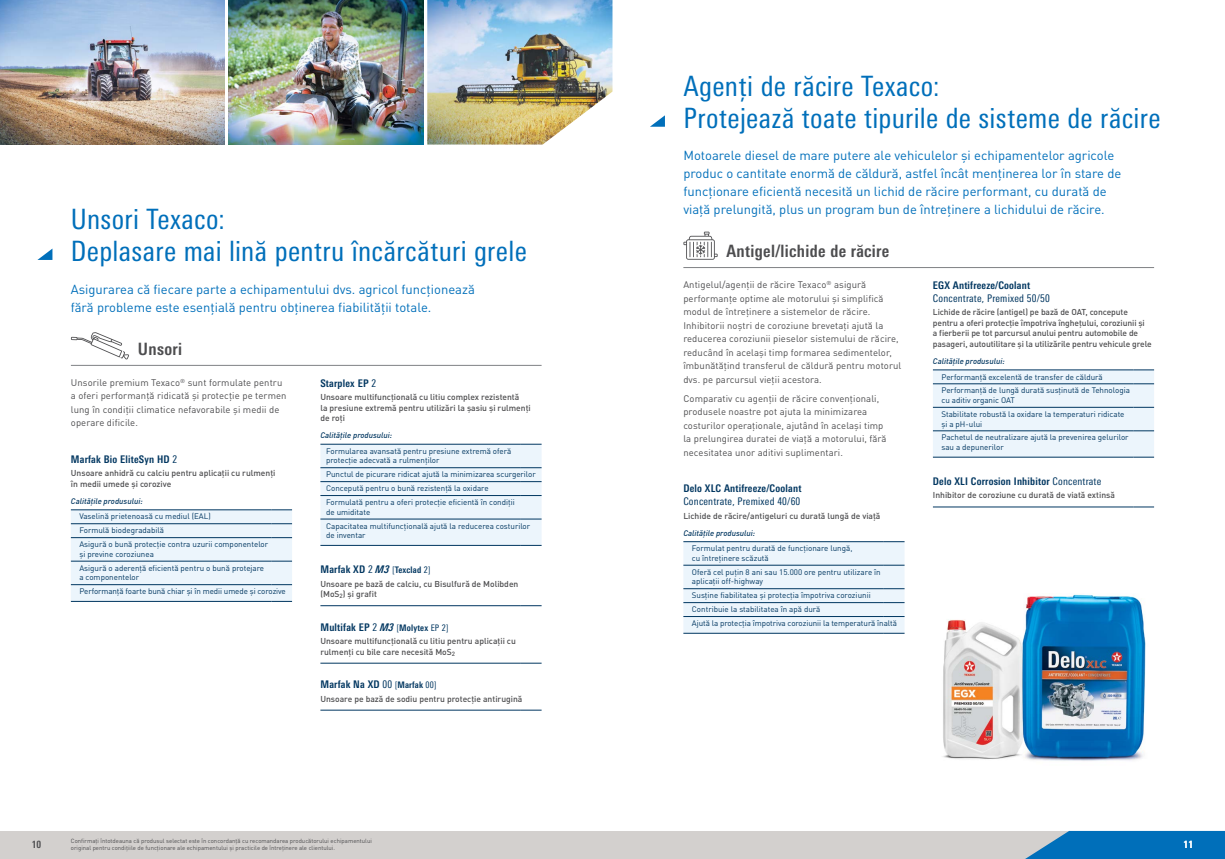
<style>
.page{position:relative;width:1225px;height:859px;background:#fff}
.page>*{position:absolute;margin:0;border:0;box-sizing:border-box;transform-origin:0 0}
.t1{font:condensed 28px/32px "Univers Next Pro";letter-spacing:.015em;color:#006fba}
.t2{font:700 condensed 17px "Univers Next Pro";letter-spacing:.02em;color:#4d4d4f}
.t3{font:13px/18px "DIN Pro";color:#006fba}
.t4{font:700 condensed 10.5px "Univers Next Pro";letter-spacing:.02em;color:#003660}
.t5{font:condensed 10.5px "Univers Next Pro";letter-spacing:.02em;color:#003660}
.t6{font:700 condensed 10px "Univers Next Pro";color:#4d4d4f}
.t7{font:700 condensed 10px "Univers Next Pro";color:#fff}
.t8{font:9.5px/13.5px "DIN Pro";letter-spacing:.01em;color:#4d4d4f}
.t9{font:500 8.5px/10.5px "DIN Pro";color:#4d4d4f}
.t10{font:8px/13.9px "DIN Pro";color:#003660}
.t11{font:italic 500 8px "DIN Pro";color:#003660}
.t12{font:6px/7.2px "DIN Pro";color:#4d4d4f}
.s1{font-weight:400}
.s2{font-style:italic}
.s3{font-weight:400;font-size:9px}
.s4{font-size:9px}
</style>
<div class="page">
<div style="left:604px;top:831px;width:621px;height:28px;background:#d3d0ce"></div>
<svg style="left:1025px;top:831px;width:200px;height:28px;background:#1779bc"></svg>
<div style="left:0;top:831px;width:612px;height:28px;background:#d3d0ce"></div>
<svg style="left:650px;top:115px;width:15px;height:12px"></svg>
<hr style="left:683px;top:267px;width:471px;height:1px;background:#808285">
<svg style="left:683px;top:232px;width:34px;height:28px"></svg>
<svg style="left:71px;top:510px;width:221px;height:92px;background:#dee9f2"></svg>
<hr style="left:320px;top:663px;width:201px;height:1px;background:#003660">
<svg style="left:521px;top:663px;width:20px;height:1px"></svg>
<hr style="left:320px;top:710px;width:201px;height:1px;background:#003660">
<svg style="left:521px;top:710px;width:20px;height:1px"></svg>
<hr style="left:320px;top:605px;width:201px;height:1px;background:#003660">
<svg style="left:521px;top:605px;width:20px;height:1px"></svg>
<svg style="left:320px;top:444px;width:221px;height:102px;background:#deeaf3"></svg>
<svg style="left:683px;top:541px;width:221px;height:93px;background:#dce8f1"></svg>
<hr style="left:933px;top:506px;width:200px;height:1px;background:#003660">
<svg style="left:1133px;top:506px;width:21px;height:1px"></svg>
<svg style="left:933px;top:370px;width:221px;height:88px;background:#e0ebf4"></svg>
<svg style="left:37px;top:249px;width:15px;height:11px"></svg>
<hr style="left:71px;top:365px;width:470px;height:1px;background:#808285">
<svg style="left:71px;top:332px;width:58px;height:27px"></svg>
<img style="left:0;top:0;width:225px;height:145px">
<img style="left:229px;top:0;width:194px;height:145px">
<img style="left:427px;top:0;width:185px;height:145px">
<img style="left:1027px;top:594px;width:119px;height:167px">
<img style="left:943px;top:600px;width:99px;height:161px">
<h1 class="t1" style="left:71px;top:203px;width:457px">Unsori Texaco:<br>Deplasare mai lină pentru încărcături grele</h1>
<h3 class="t3" style="left:71px;top:279px;width:405px">Asigurarea că fiecare parte a echipamentului dvs. agricol funcționează fără probleme este esențială pentru obținerea fiabilității totale.</h3>
<h2 class="t2" style="left:138px;top:339px;width:46px">Unsori</h2>
<p class="t8" style="left:71px;top:375px;width:217px">Unsorile premium Texaco<sup>®</sup> sunt formulate pentru a oferi performanță ridicată și protecție pe termen lung în condiții climatice nefavorabile și medii de operare dificile.</p>
<h3 class="t4" style="left:71px;top:453px;width:108px">Marfak Bio EliteSyn HD <span class="s1">2</span></h3>
<p class="t9" style="left:71px;top:467px;width:206px">Unsoare anhidră cu calciu pentru aplicații cu rulmenți în medii umede și corozive</p>
<p class="t11" style="left:71px;top:494px;width:73px">Calităţile produsului:</p>
<p class="t10" style="left:79px;top:509px;width:190px">Vaselină prietenoasă cu mediul (EAL)<br>Formulă biodegradabilă<br>Asigură o bună protecție contra uzurii componentelor</p>
<p class="t10" style="left:79px;top:546px;width:186px">și previne coroziunea<br>Asigură o aderență eficientă pentru o bună protejare</p>
<p class="t10" style="left:79px;top:570px;width:208px">a componentelor<br>Performanță foarte bună chiar și în medii umede și corozive</p>
<h3 class="t4" style="left:320px;top:377px;width:57px">Starplex EP <span class="s1">2</span></h3>
<p class="t9" style="left:320px;top:391px;width:212px">Unsoare multifuncțională cu litiu complex rezistentă<br>la presiune extremă pentru utilizări la șasiu și rulmenți de roți</p>
<p class="t11" style="left:320px;top:429px;width:73px">Calităţile produsului:</p>
<p class="t10" style="left:326px;top:445px;width:187px;line-height:9.6px">Formularea avansată pentru presiune extremă oferă protecție adecvată a rulmenților</p>
<p class="t10" style="left:326px;top:467px;width:211px">Punctul de picurare ridicat ajută la minimizarea scurgerilor<br>Concepută pentru o bună rezistență la oxidare<br>Formulată pentru a oferi protecție eficientă în condiții</p>
<p class="t10" style="left:326px;top:504px;width:206px">de umiditate<br>Capacitatea multifuncțională ajută la reducerea costurilor</p>
<p class="t10" style="left:326px;top:528px;width:41px">de inventar</p>
<h3 class="t4" style="left:320px;top:563px;width:111px">Marfak XD <span class="s1">2</span> <span class="s2">M3</span> <span class="s3">[</span><span class="s4">Texclad</span> <span class="s3">2]</span></h3>
<p class="t9" style="left:320px;top:577px;width:199px">Unsoare pe bază de calciu, cu Bisulfură de Molibden (MoS<sub>2</sub>) și grafit</p>
<h3 class="t4" style="left:320px;top:621px;width:129px">Multifak EP <span class="s1">2</span> <span class="s2">M3</span> <span class="s3">[</span><span class="s4">Molytex</span> <span class="s3">EP 2]</span></h3>
<p class="t9" style="left:320px;top:635px;width:197px">Unsoare multifuncțională cu litiu pentru aplicații cu rulmenți cu bile care necesită MoS<sub>2</sub></p>
<h3 class="t4" style="left:320px;top:678px;width:117px">Marfak Na XD <span class="s1">00</span> <span class="s3">[</span><span class="s4">Marfak</span> <span class="s3">00]</span></h3>
<p class="t9" style="left:320px;top:692px;width:203px">Unsoare pe bază de sodiu pentru protecție antirugină</p>
<h1 class="t1" style="left:683px;top:69px;width:478px">Agenți de răcire Texaco:<br>Protejează toate tipurile de sisteme de răcire</h1>
<p class="t3" style="left:683px;top:145px;width:439px">Motoarele diesel de mare putere ale vehiculelor și echipamentelor agricole produc o cantitate enormă de căldură, astfel încât menținerea lor în stare de funcționare eficientă necesită un lichid de răcire performant, cu durată de viață prelungită, plus un program bun de întreținere a lichidului de răcire.</p>
<h2 class="t2" style="left:726px;top:241px;width:164px">Antigel/lichide de răcire</h2>
<p class="t8" style="left:683px;top:277px;width:219px">Antigelul/agenții de răcire Texaco<sup>®</sup> asigură performanțe optime ale motorului și simplifică modul de întreținere a sistemelor de răcire.<br>Inhibitorii noștri de coroziune brevetați ajută la reducerea coroziunii pieselor sistemului de răcire, reducând în același timp formarea sedimentelor, îmbunătățind transferul de căldură pentru motorul dvs. pe parcursul vieții acestora.</p>
<p class="t8" style="left:683px;top:391px;width:205px">Comparativ cu agenții de răcire convenționali, produsele noastre pot ajuta la minimizarea costurilor operaționale, ajutând în același timp la prelungirea duratei de viață a motorului, fără necesitatea unor aditivi suplimentari.</p>
<h3 class="t4" style="left:683px;top:482px;width:119px">Delo XLC Antifreeze/Coolant</h3>
<h3 class="t5" style="left:683px;top:495px;width:118px">Concentrate, Premixed 40/60</h3>
<p class="t9" style="left:683px;top:509px;width:199px">Lichide de răcire/antigeluri cu durată lungă de viață</p>
<p class="t11" style="left:683px;top:526px;width:73px">Calităţile produsului:</p>
<p class="t10" style="left:692px;top:543px;width:162px;line-height:9.6px">Formulat pentru durată de funcționare lungă, cu întreținere scăzută</p>
<p class="t10" style="left:692px;top:566px;width:190px;line-height:9.6px">Oferă cel puțin 8 ani sau 15.000 ore pentru utilizare în aplicații off-highway</p>
<p class="t10" style="left:692px;top:588px;width:206px">Susține fiabilitatea și protecția împotriva coroziunii<br>Contribuie la stabilitatea în apă dură<br>Ajută la protecția împotriva coroziunii la temperatură înaltă</p>
<h3 class="t4" style="left:933px;top:279px;width:99px">EGX Antifreeze/Coolant</h3>
<h3 class="t5" style="left:933px;top:292px;width:118px">Concentrate, Premixed 50/50</h3>
<p class="t9" style="left:933px;top:306px;width:220px">Lichide de răcire (antigel) pe bază de OAT, concepute pentru a oferi protecție împotriva înghețului, coroziunii și<br>a fierberii pe tot parcursul anului pentru automobile de pasageri, autoutilitare și la utilizările pentru vehicule grele</p>
<p class="t11" style="left:933px;top:354px;width:73px">Calităţile produsului:</p>
<p class="t10" style="left:941px;top:369px;width:190px">Performanță excelentă de transfer de căldură<br>Performanță de lungă durată susținută de Tehnologia</p>
<p class="t10" style="left:941px;top:392px;width:185px">cu aditiv organic OAT<br>Stabilitate robustă la oxidare la temperaturi ridicate</p>
<p class="t10" style="left:941px;top:416px;width:189px">și a pH-ului<br>Pachetul de neutralizare ajută la prevenirea gelurilor</p>
<p class="t10" style="left:941px;top:439px;width:64px">sau a depunerilor</p>
<h3 class="t4" style="left:933px;top:475px;width:170px">Delo XLI Corrosion Inhibitor <span class="s1">Concentrate</span></h3>
<p class="t9" style="left:933px;top:489px;width:183px">Inhibitor de coroziune cu durată de viată extinsă</p>
<p class="t12" style="left:71px;top:837px;width:302px">Confirmați întotdeauna că produsul selectat este în concordanță cu recomandarea producătorului echipamentului original pentru condițiile de funcționare ale echipamentului și practicile de întreținere ale clientului.</p>
<p class="t6" style="left:32px;top:838px;width:11px">10</p>
<p class="t7" style="left:1183px;top:838px;width:11px">11</p>
</div>
